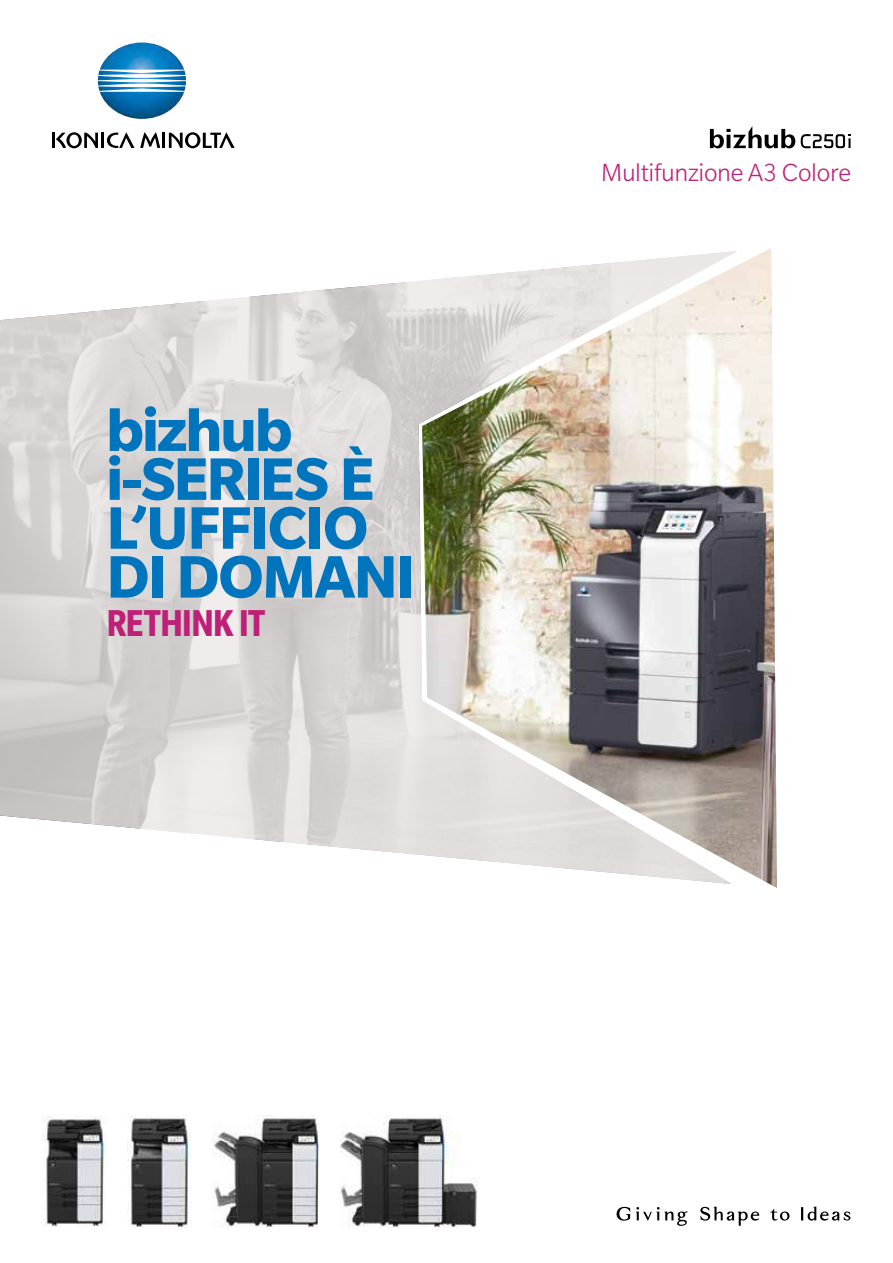
<style>
.page{position:relative;width:893px;height:1263px;background:#fff}
.page>*{position:absolute;margin:0;border:0;box-sizing:border-box;transform-origin:0 0}
.t1{font:700 65.25px/48.9px "Slate Pro";letter-spacing:-.02em;color:#0075be}
.t2{font:700 condensed 40.8px "Slate Pro";letter-spacing:-.03em;color:#be2078}
.t3{font:300 27px "Slate Pro";letter-spacing:-.01em;color:#be2078}
</style>
<div class="page">
<svg style="left:801px;top:134px;width:49px;height:14px"></svg>
<svg style="left:710px;top:126px;width:85px;height:22px"></svg>
<img style="left:737px;top:248px;width:40px;height:640px">
<svg style="left:0;top:251px;width:737px;height:633px"></svg>
<div style="left:60px;top:360px;width:403px;height:328px;background:#fff;opacity:.1"></div>
<img style="left:43px;top:1116px;width:63px;height:110px">
<img style="left:213px;top:1116px;width:106px;height:111px">
<img style="left:128px;top:1116px;width:63px;height:111px">
<img style="left:340px;top:1116px;width:138px;height:111px">
<img style="left:98px;top:43px;width:88px;height:76px">
<hr style="left:52px;top:133px;width:3px;height:15px;background:#000">
<hr style="left:101px;top:133px;width:3px;height:15px;background:#000">
<hr style="left:162px;top:133px;width:3px;height:15px;background:#000">
<svg style="left:56px;top:132px;width:42px;height:16px"></svg>
<svg style="left:169px;top:132px;width:66px;height:16px"></svg>
<svg style="left:107px;top:132px;width:53px;height:16px"></svg>
<svg style="left:700px;top:1206px;width:59px;height:20px"></svg>
<svg style="left:801px;top:1206px;width:49px;height:14px"></svg>
<svg style="left:617px;top:1207px;width:13px;height:14px"></svg>
<svg style="left:636px;top:1207px;width:51px;height:19px"></svg>
<svg style="left:770px;top:1209px;width:20px;height:12px"></svg>
<p class="t1" style="left:106px;top:405px;width:311px">bizhub i-SERIES È<br>L’UFFICIO<br>DI DOMANI</p>
<p class="t2" style="left:106px;top:601px;width:160px">RETHINK IT</p>
<p class="t3" style="left:601px;top:159px;width:251px">Multifunzione A3 Colore</p>
</div>
